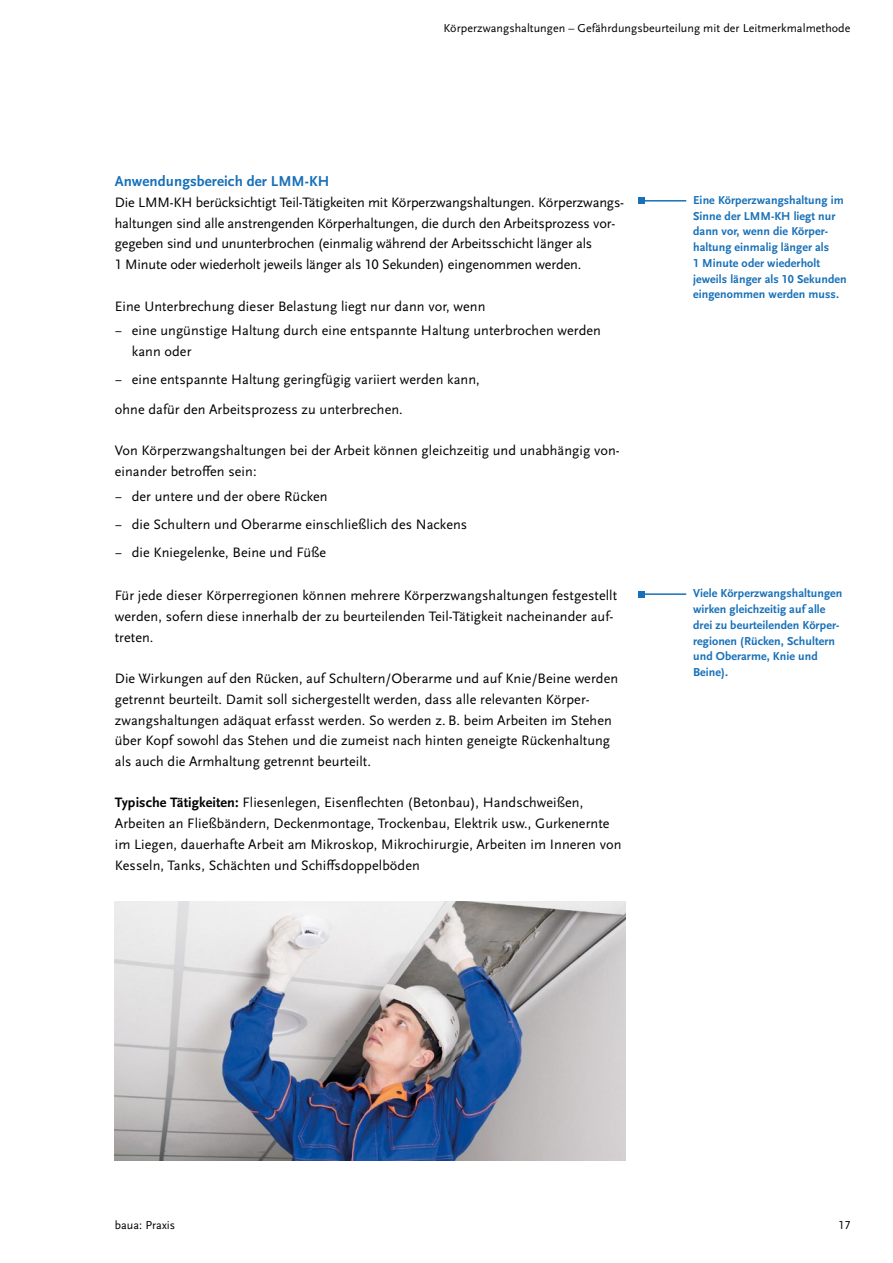
<style>
.page{position:relative;width:893px;height:1263px;background:#fff}
.page>*{position:absolute;margin:0;border:0;box-sizing:border-box;transform-origin:0 0}
.t1{font:700 15px "Scala Sans Pro";letter-spacing:.005em;color:#1770b8}
.t2{font:14.25px/20.7px "Scala Sans Pro";letter-spacing:.005em;color:#000}
.t3{font:700 12px/15.8px "Scala Sans Pro";letter-spacing:.005em;color:#1770b8}
.t4{font:12px "Scala Sans Pro";letter-spacing:.005em;color:#000}
.s1{font-weight:700}
</style>
<div class="page">
<hr style="left:642px;top:200px;width:44px;height:2px;background:#1770b8">
<svg style="left:639px;top:198px;width:6px;height:6px"></svg>
<hr style="left:642px;top:593px;width:44px;height:2px;background:#1770b8">
<svg style="left:639px;top:591px;width:6px;height:6px"></svg>
<img style="left:115px;top:901px;width:510px;height:260px">
<p class="t4" style="left:443px;top:22px;width:409px">Körperzwangshaltungen – Gefährdungsbeurteilung mit der Leitmerkmalmethode</p>
<h3 class="t1" style="left:115px;top:173px;width:216px">Anwendungsbereich der LMM-KH</h3>
<p class="t2" style="left:115px;top:192px;width:511px">Die LMM-KH berücksichtigt Teil-Tätigkeiten mit Körperzwangshaltungen. Körperzwangs&shy;haltungen sind alle anstrengenden Körperhaltungen, die durch den Arbeitsprozess vor&shy;gegeben sind und ununterbrochen (einmalig während der Arbeitsschicht länger als<br>1 Minute oder wiederholt jeweils länger als 10 Sekunden) eingenommen werden.</p>
<p class="t2" style="left:115px;top:296px;width:372px">Eine Unterbrechung dieser Belastung liegt nur dann vor, wenn</p>
<p class="t2" style="left:132px;top:321px;width:471px;text-indent:-17px">− eine ungünstige Haltung durch eine entspannte Haltung unterbrochen werden kann oder</p>
<p class="t2" style="left:115px;top:369px;width:366px">− eine entspannte Haltung geringfügig variiert werden kann,</p>
<p class="t2" style="left:115px;top:399px;width:290px">ohne dafür den Arbeitsprozess zu unterbrechen.</p>
<p class="t2" style="left:115px;top:440px;width:507px">Von Körperzwangshaltungen bei der Arbeit können gleichzeitig und unabhängig von&shy;einander betroffen sein:</p>
<p class="t2" style="left:115px;top:486px;width:214px">− der untere und der obere Rücken</p>
<p class="t2" style="left:115px;top:514px;width:354px">− die Schultern und Oberarme einschließlich des Nackens</p>
<p class="t2" style="left:115px;top:542px;width:213px">− die Kniegelenke, Beine und Füße</p>
<p class="t2" style="left:115px;top:585px;width:504px">Für jede dieser Körperregionen können mehrere Körperzwangshaltungen festgestellt werden, sofern diese innerhalb der zu beurteilenden Teil-Tätigkeit nacheinander auf&shy;treten.</p>
<p class="t2" style="left:115px;top:668px;width:505px">Die Wirkungen auf den Rücken, auf Schultern/Oberarme und auf Knie/Beine werden getrennt beurteilt. Damit soll sichergestellt werden, dass alle relevanten Körper&shy;zwangshaltungen adäquat erfasst werden. So werden z. B. beim Arbeiten im Stehen über Kopf sowohl das Stehen und die zumeist nach hinten geneigte Rückenhaltung als auch die Armhaltung getrennt beurteilt.</p>
<p class="t2" style="left:115px;top:792px;width:508px"><span class="s1">Typische Tätigkeiten:</span> Fliesenlegen, Eisenflechten (Betonbau), Handschweißen, Arbeiten an Fließbändern, Deckenmontage, Trockenbau, Elektrik usw., Gurkenernte im Liegen, dauerhafte Arbeit am Mikroskop, Mikrochirurgie, Arbeiten im Inneren von Kesseln, Tanks, Schächten und Schiffsdoppelböden</p>
<p class="t3" style="left:693px;top:192px;width:155px">Eine Körperzwangshaltung im<br>Sinne der LMM-KH liegt nur dann vor, wenn die Körper&shy;haltung einmalig länger als<br>1 Minute oder wiederholt jeweils länger als 10 Sekunden eingenommen werden muss.</p>
<p class="t3" style="left:693px;top:586px;width:151px">Viele Körperzwangshaltungen wirken gleichzeitig auf alle drei zu beurteilenden Körper&shy;regionen (Rücken, Schultern und Oberarme, Knie und<br>Beine).</p>
<p class="t4" style="left:115px;top:1218px;width:62px">baua: Praxis</p>
<p class="t4" style="left:838px;top:1218px;width:14px">17</p>
</div>
